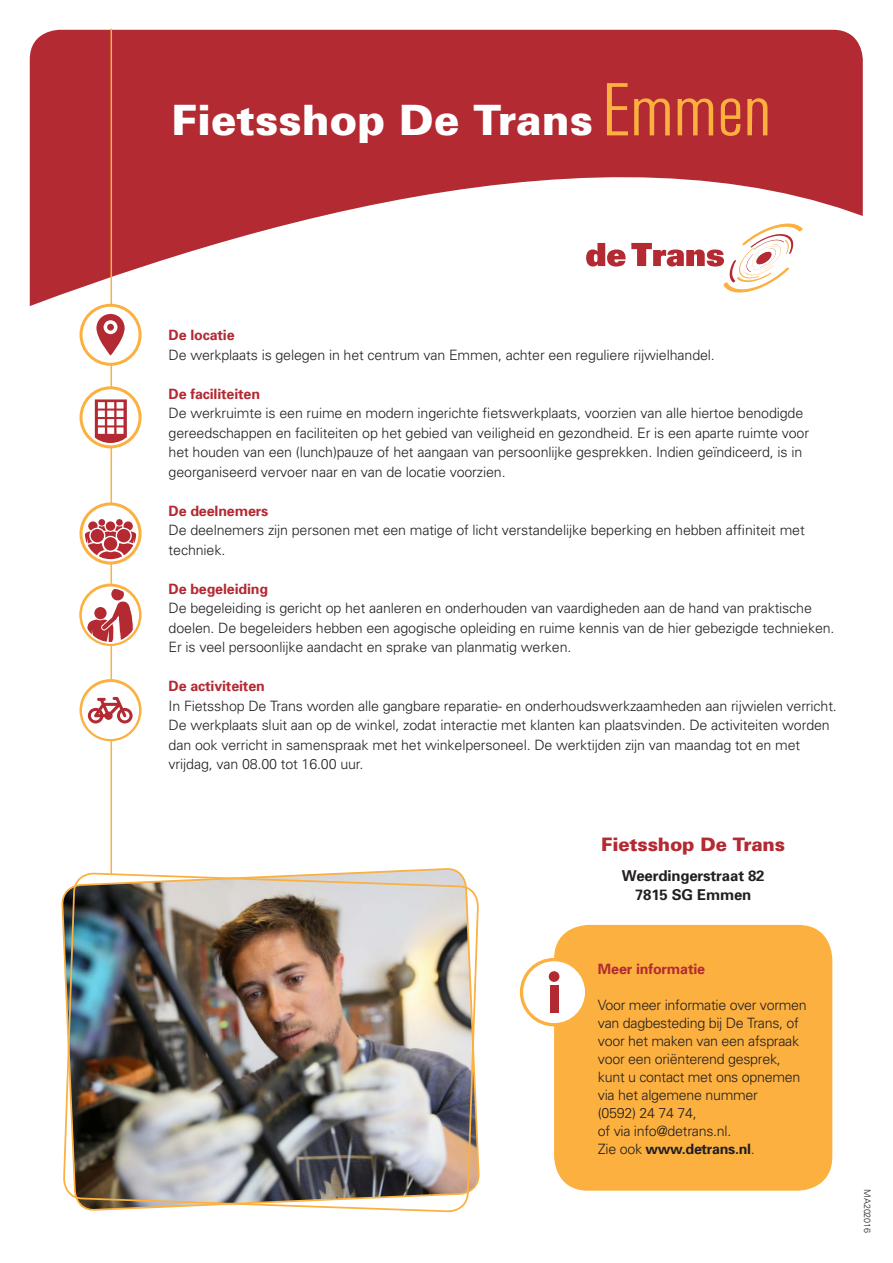
<style>
.page{position:relative;width:893px;height:1263px;background:#fff}
.page>*{position:absolute;margin:0;border:0;box-sizing:border-box;transform-origin:0 0}
.t1{font:300 74.55px "Univers Condensed BQ";color:#fbb03f}
.t2{font:900 41.85px "Univers";color:#fff}
.t3{font:900 18.6px "Univers";letter-spacing:-.01em;color:#b32a33}
.t4{font:700 15px/19.5px "Univers";letter-spacing:-.01em;color:#231f20;text-align:center}
.t5{font:300 14.25px/19.5px "Univers";letter-spacing:-.01em;color:#231f20}
.t6{font:700 14.25px "Univers";letter-spacing:-.01em;color:#b32a33}
.t7{font:300 9px "Univers";letter-spacing:-.01em;color:#231f20}
.s1{font-weight:700}
</style>
<div class="page">
<svg style="left:30px;top:30px;width:833px;height:296px;fill:#b32a33"></svg>
<hr style="left:111px;top:29px;width:1px;height:845px;background:#fbb03f">
<svg style="left:79px;top:584px;width:63px;height:62px"></svg>
<svg style="left:111px;top:588px;width:13px;height:12px"></svg>
<svg style="left:81px;top:504px;width:59px;height:59px"></svg>
<div style="left:80px;top:502px;width:62px;height:62px;border:3px solid #fbb03f;border-radius:50%"></div>
<svg style="left:85px;top:519px;width:51px;height:40px"></svg>
<svg style="left:81px;top:388px;width:59px;height:59px"></svg>
<div style="left:80px;top:386px;width:62px;height:62px;border:3px solid #fbb03f;border-radius:50%"></div>
<svg style="left:95px;top:399px;width:32px;height:44px"></svg>
<div style="left:81px;top:305px;width:59px;height:59px;background:#fff;border-radius:50%"></div>
<div style="left:80px;top:304px;width:62px;height:62px;border:3px solid #fbb03f;border-radius:50%"></div>
<svg style="left:96px;top:314px;width:29px;height:42px"></svg>
<div style="left:107px;top:324px;width:7px;height:7px;background:#b32a33;border-radius:50%"></div>
<div style="left:554px;top:925px;width:278px;height:266px;background:#fbb03f;border-radius:34px"></div>
<div style="left:521px;top:959px;width:66px;height:66px;background:#fff;border-radius:50%"></div>
<div style="left:520px;top:958px;width:68px;height:68px;border:3px solid #fbb03f;border-radius:50%"></div>
<div style="left:550px;top:985px;width:9px;height:28px;background:#b32a33"></div>
<div style="left:549px;top:971px;width:10px;height:11px;background:#b32a33;border-radius:50%"></div>
<svg style="left:586px;top:221px;width:217px;height:73px"></svg>
<img style="left:62px;top:872px;width:418px;height:341px">
<svg style="left:80px;top:679px;width:62px;height:62px"></svg>
<h2 class="t2" style="left:172px;top:94px;width:423px">Fietsshop De Trans</h2>
<h1 class="t1" style="left:602px;top:69px;width:171px">Emmen</h1>
<p class="t6" style="left:169px;top:326px;width:68px">De locatie</p>
<p class="t5" style="left:169px;top:344px;width:548px">De werkplaats is gelegen in het centrum van Emmen, achter een reguliere rijwielhandel.</p>
<p class="t6" style="left:169px;top:384px;width:93px">De faciliteiten</p>
<p class="t5" style="left:169px;top:403px;width:642px">De werkruimte is een ruime en modern ingerichte fietswerkplaats, voorzien van alle hiertoe benodigde gereedschappen en faciliteiten op het gebied van veiligheid en gezondheid. Er is een aparte ruimte voor het houden van een (lunch)pauze of het aangaan van persoonlijke gesprekken. Indien geïndiceerd, is in georganiseerd vervoer naar en van de locatie voorzien.</p>
<p class="t6" style="left:169px;top:501px;width:101px">De deelnemers</p>
<p class="t5" style="left:169px;top:520px;width:638px">De deelnemers zijn personen met een matige of licht verstandelijke beperking en hebben affiniteit met techniek.</p>
<p class="t6" style="left:169px;top:579px;width:101px">De begeleiding</p>
<p class="t5" style="left:169px;top:598px;width:667px">De begeleiding is gericht op het aanleren en onderhouden van vaardigheden aan de hand van praktische doelen. De begeleiders hebben een agogische opleiding en ruime kennis van de hier gebezigde technieken.<br>Er is veel persoonlijke aandacht en sprake van planmatig werken.</p>
<p class="t6" style="left:169px;top:677px;width:98px">De activiteiten</p>
<p class="t5" style="left:169px;top:695px;width:670px">In Fietsshop De Trans worden alle gangbare reparatie- en onderhoudswerkzaamheden aan rijwielen verricht.<br>De werkplaats sluit aan op de winkel, zodat interactie met klanten kan plaatsvinden. De activiteiten worden dan ook verricht in samenspraak met het winkelpersoneel. De werktijden zijn van maandag tot en met vrijdag, van 08.00 tot 16.00 uur.</p>
<h3 class="t3" style="left:601px;top:833px;width:185px">Fietsshop De Trans</h3>
<p class="t4" style="left:622px;top:865px;width:144px">Weerdingerstraat 82<br>7815 SG Emmen</p>
<p class="t6" style="left:598px;top:960px;width:109px">Meer informatie</p>
<p class="t5" style="left:598px;top:995px;width:210px;line-height:18px">Voor meer informatie over vormen van dagbesteding bij De Trans, of voor het maken van een afspraak voor een oriënterend gesprek, kunt u contact met ons opnemen via het algemene nummer<br>(0592) 24 74 74,<br>of via info@detrans.nl.<br>Zie ook <span class="s1">www.detrans.nl</span>.</p>
<p class="t7" style="left:873px;top:1189px;width:45px;rotate:90deg">MA202016</p>
</div>
